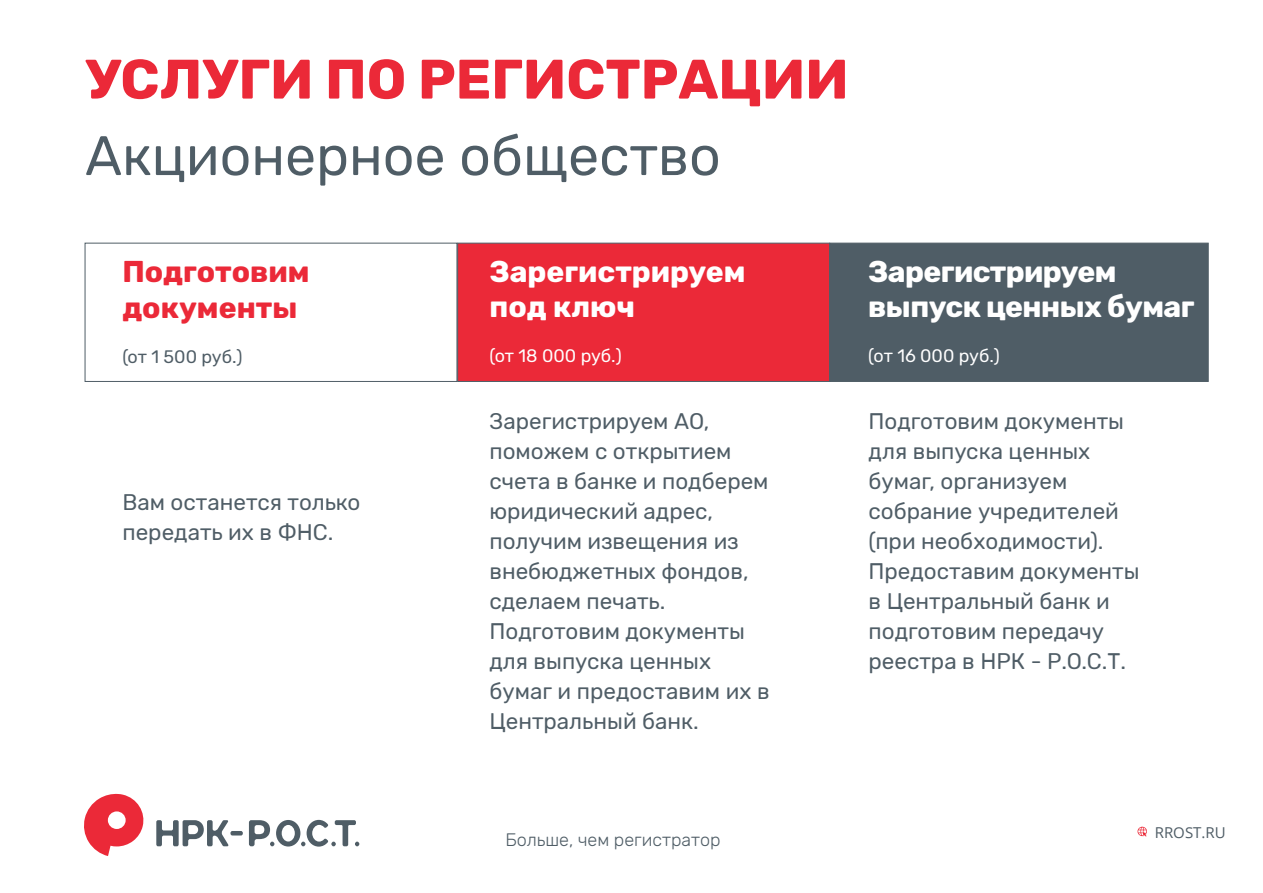
<style>
.page{position:relative;width:1263px;height:893px;background:#fff}
.page>*{position:absolute;margin:0;border:0;box-sizing:border-box;transform-origin:0 0}
.t1{font:700 55.5px "Rubik";color:#eb2938}
.t2{font:55.5px "Rubik";color:#4f5d66}
.t3{font:700 30px/34.5px "Rubik";letter-spacing:-.02em;color:#fff}
.t4{font:700 30px/34.5px "Rubik";color:#fff}
.t5{font:700 30px/36px "Rubik";color:#eb2938}
.t6{font:22.5px/30px "Rubik";color:#4f5d66}
.t7{font:18px "Rubik";color:#fff}
.t8{font:300 18px "Rubik";color:#4f5d66}
.t9{font:18px "Rubik";color:#4f5d66}
.t10{font:15px "Open Sans";color:#4f5d66}
</style>
<div class="page">
<svg style="left:1137px;top:827px;width:10px;height:10px"></svg>
<div style="left:85px;top:243px;width:372px;height:139px;background:#fff;border:1px solid #4f5d66"></div>
<div style="left:457px;top:243px;width:373px;height:139px;background:#eb2938;border:1px solid #4f5d66"></div>
<div style="left:830px;top:243px;width:378px;height:139px;background:#4f5d66"></div>
<svg style="left:156px;top:820px;width:73px;height:26px"></svg>
<svg style="left:249px;top:820px;width:110px;height:27px"></svg>
<hr style="left:230px;top:831px;width:13px;height:4px;background:#4f5d66;border-radius:2px">
<svg style="left:84px;top:793px;width:60px;height:63px"></svg>
<h1 class="t1" style="left:85px;top:47px;width:765px">УСЛУГИ ПО РЕГИСТРАЦИИ</h1>
<h1 class="t2" style="left:85px;top:124px;width:637px">Акционерное общество</h1>
<h2 class="t5" style="left:122px;top:255px;width:189px">Подготовим документы</h2>
<p class="t9" style="left:122px;top:347px;width:122px">(от 1 500 руб.)</p>
<h2 class="t4" style="left:489px;top:255px;width:258px">Зарегистрируем под ключ</h2>
<p class="t7" style="left:489px;top:345px;width:134px">(от 18 000 руб.)</p>
<h2 class="t3" style="left:868px;top:255px;width:328px">Зарегистрируем выпуск ценных бумаг</h2>
<p class="t7" style="left:868px;top:345px;width:133px">(от 16 000 руб.)</p>
<p class="t6" style="left:122px;top:488px;width:239px">Вам останется только передать их в ФНС.</p>
<p class="t6" style="left:489px;top:407px;width:282px">Зарегистрируем АО, поможем с открытием счета в банке и подберем юридический адрес, получим извещения из внебюджетных фондов, сделаем печать.<br>Подготовим документы для выпуска ценных бумаг и предоставим их в<br>Центральный банк.</p>
<p class="t6" style="left:868px;top:407px;width:273px">Подготовим документы для выпуска ценных бумаг, организуем собрание учредителей (при необходимости).<br>Предоставим документы в Центральный банк и подготовим передачу реестра в НРК - Р.О.С.Т.</p>
<p class="t8" style="left:505px;top:830px;width:217px">Больше, чем регистратор</p>
<p class="t10" style="left:1155px;top:822px;width:72px">RROST.RU</p>
</div>
